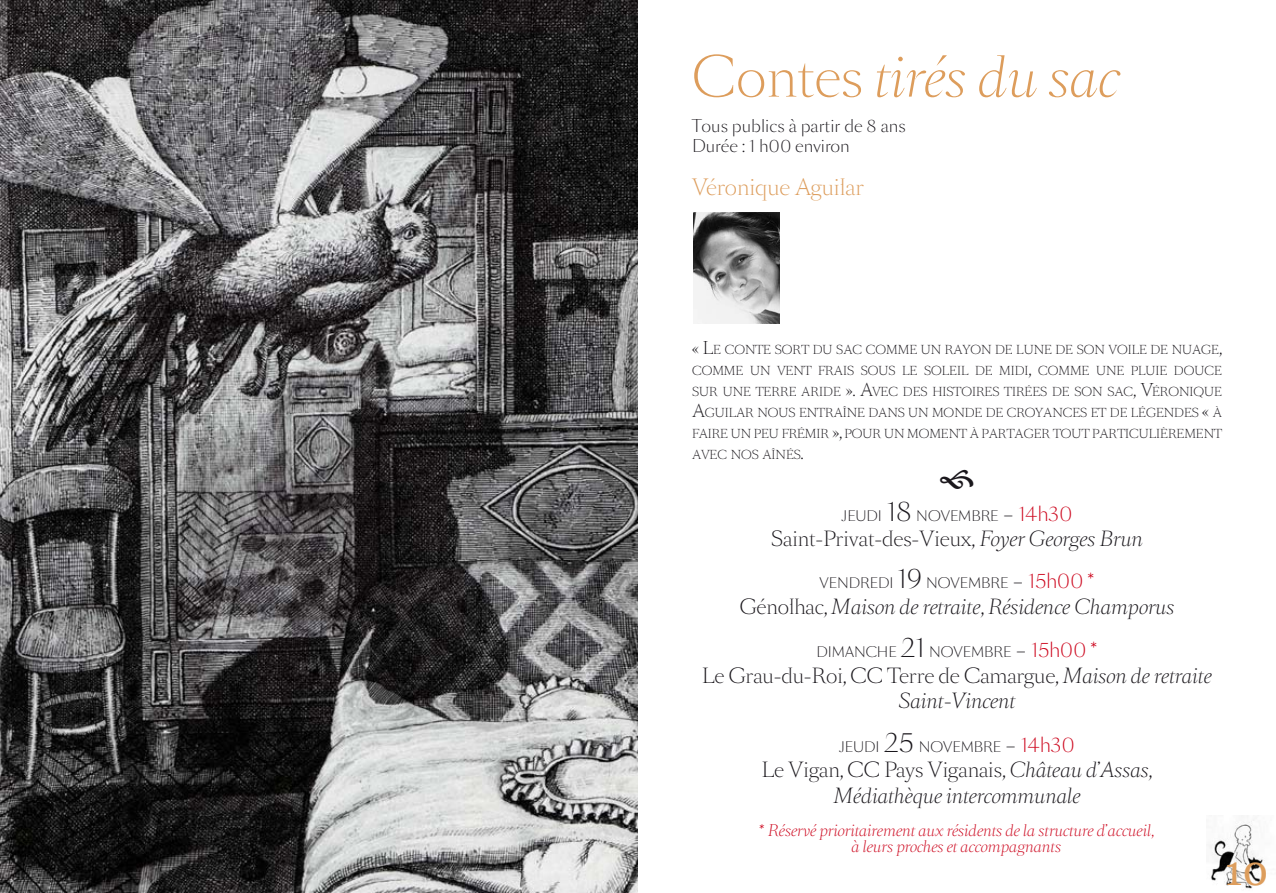
<style>
.page{position:relative;width:1276px;height:893px;background:#fff}
.page>*{position:absolute;margin:0;border:0;box-sizing:border-box;transform-origin:0 0}
.t1{font:italic 300 52.5px "Sang Bleu BP";color:#dd9d5c}
.t2{font:41.4px "Georgia";color:#dd9d5c}
.t3{font:300 21px "Sang Bleu BP";color:#dd9d5c}
.t4{font:italic 300 19.5px/25.5px "Sang Bleu BP";color:#1a171c;text-align:center}
.t5{font:300 19.5px/25.5px "Sang Bleu BP";color:#1a171c;text-align:center}
.t6{font:300 16.5px/19.8px "Sang Bleu BP Sans";color:#1a171c}
.t7{font:italic 300 15px/16.5px "Sang Bleu BP";color:#cd071e;text-align:center}
.t8{font:300 13.65px "Sang Bleu BP Sans";color:#1a171c}
.t9{font:300 11.55px/21px "Sang Bleu BP";color:#1a171c;text-align:justify}
.s1{font-style:normal}
.s2{font-size:16.5px}
.s3{font-size:24px}
.s4{font-size:19.5px}
.s5{font-size:19.5px;color:#cd071e}
.s6{font-style:italic}
</style>
<div class="page">
<img style="left:0;top:0;width:638px;height:893px">
<img style="left:693px;top:213px;width:86px;height:110px">
<img style="left:1209px;top:819px;width:56px;height:70px">
<h1 class="t1" style="left:692px;top:40px;width:428px"><span class="s1">Contes</span> tirés du sac</h1>
<h3 class="t6" style="left:692px;top:116px;width:215px">Tous publics à partir de 8 ans<br>Durée : 1 h00 environ</h3>
<h3 class="t3" style="left:692px;top:172px;width:173px">Véronique Aguilar</h3>
<p class="t9" style="left:692px;top:339px;width:531px"><span class="s2">« L</span>E CONTE SORT DU SAC COMME UN RAYON DE LUNE DE SON VOILE DE NUAGE<span class="s2">, </span>COMME UN VENT FRAIS SOUS LE SOLEIL DE MIDI<span class="s2">,</span> COMME UNE PLUIE DOUCE SUR UNE TERRE ARIDE <span class="s2">». A</span>VEC DES HISTOIRES TIRÉES DE SON SAC<span class="s2">, V</span>ÉRONIQUE <span class="s2">A</span>GUILAR NOUS ENTRAÎNE DANS UN MONDE DE CROYANCES ET DE LÉGENDES <span class="s2">«</span> À FAIRE UN PEU FRÉMIR <span class="s2">»,</span> POUR UN MOMENT À PARTAGER TOUT PARTICULIÈREMENT AVEC NOS AÎNÉS<span class="s2">.</span></p>
<p class="t8" style="left:841px;top:506px;width:232px">JEUDI <span class="s3">18</span> NOVEMBRE <span class="s4">–</span> <span class="s5">14h30</span></p>
<h3 class="t5" style="left:771px;top:526px;width:373px">Saint-Privat-des-Vieux, <span class="s6">Foyer Georges Brun</span></h3>
<p class="t8" style="left:819px;top:573px;width:276px">VENDREDI <span class="s3">19</span> NOVEMBRE <span class="s4">–</span> <span class="s5">15h00 *</span></p>
<h3 class="t4" style="left:739px;top:593px;width:436px"><span class="s1">Génolhac,</span> Maison de retraite, Résidence Champorus</h3>
<p class="t8" style="left:816px;top:642px;width:282px">DIMANCHE <span class="s3">21</span> NOVEMBRE <span class="s4">–</span> <span class="s5">15h00 *</span></p>
<h3 class="t5" style="left:702px;top:662px;width:511px">Le Grau-du-Roi, CC Terre de Camargue, <span class="s6">Maison de retraite<br>Saint-Vincent</span></h3>
<p class="t8" style="left:839px;top:737px;width:237px">JEUDI <span class="s3">25</span> NOVEMBRE <span class="s4">–</span> <span class="s5">14h30</span></p>
<h3 class="t4" style="left:762px;top:757px;width:392px"><span class="s1">Le Vigan, CC Pays Viganais,</span> Château d’Assas,<br>Médiathèque intercommunale</h3>
<p class="t7" style="left:759px;top:822px;width:396px">* Réservé prioritairement aux résidents de la structure d’accueil, à leurs proches et accompagnants</p>
<h2 class="t2" style="left:1225px;top:847px;width:45px">10</h2>
</div>
